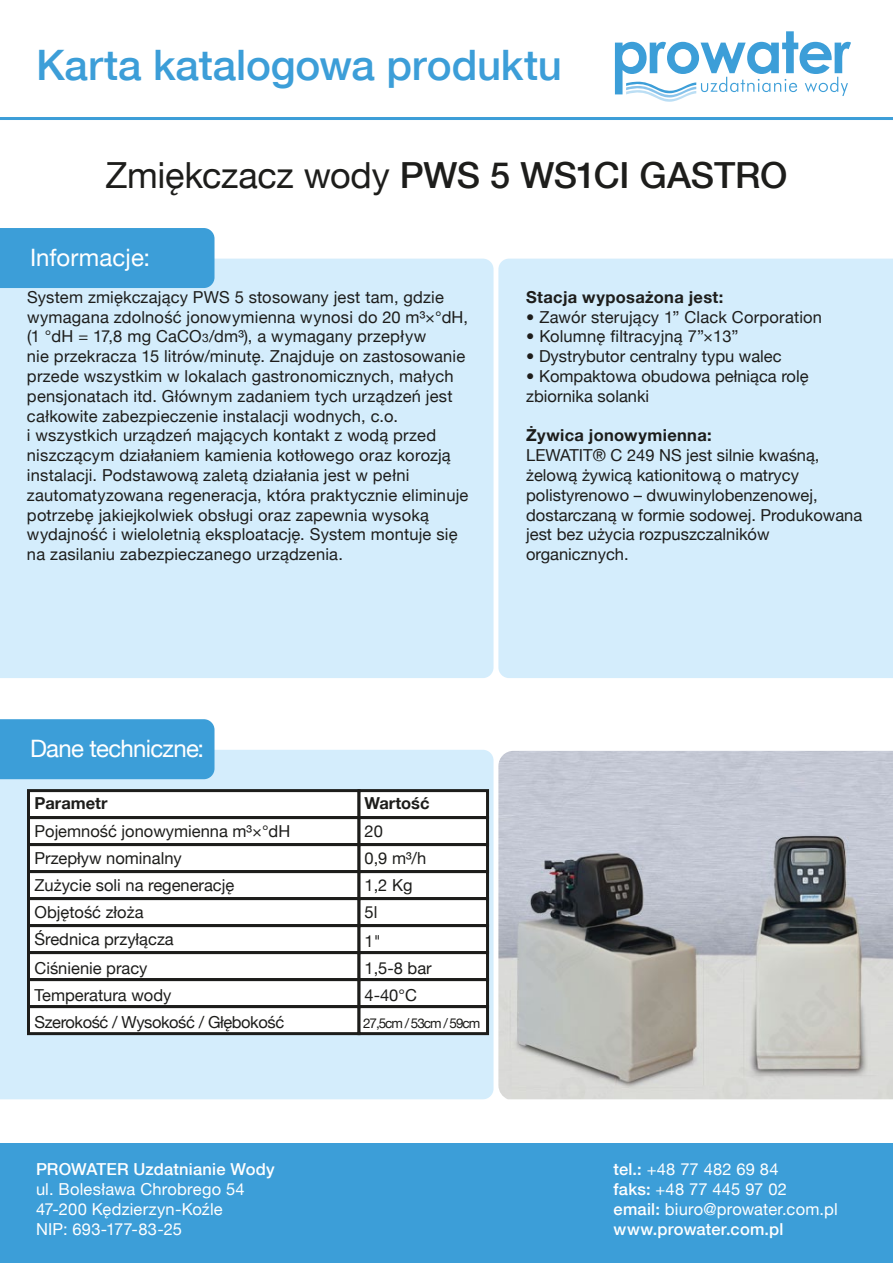
<style>
.page{position:relative;width:893px;height:1263px;background:#fff}
.page>*{position:absolute;margin:0;border:0;box-sizing:border-box;transform-origin:0 0}
.t1{font:500 42px "Helvetica Neue";letter-spacing:-.005em;color:#3c9ed8}
.t2{font:500 36px "Helvetica Neue";letter-spacing:-.01em;color:#1d1d1b}
.t3{font:24px "Helvetica Neue";letter-spacing:-.025em;color:#fff}
.t4{font:24px "Helvetica Neue";letter-spacing:.005em;color:#fff}
.t5{font:16.5px/19.8px "Helvetica Neue";letter-spacing:.005em;color:#1d1d1b}
.t6{font:16.5px/19.8px "Helvetica Neue";letter-spacing:.01em;color:#fff}
.t7{font:700 16.5px "Helvetica Neue";letter-spacing:.015em;color:#1d1d1b}
.t8{font:16.5px "Helvetica Neue";letter-spacing:-.025em;color:#1d1d1b}
.t9{font:500 16.5px "Helvetica Neue";letter-spacing:.01em;color:#fff}
.t10{font:13.5px "Helvetica Neue";letter-spacing:-.075em;color:#1d1d1b}
.s1{font-weight:400}
.s2{font-size:12px}
.s3{font-weight:500}
</style>
<div class="page">
<div style="left:0;top:259px;width:494px;height:419px;background:#d4edfc"></div>
<svg style="left:0;top:43px;width:893px;height:77px"></svg>
<div style="left:0;top:228px;width:214px;height:60px;background:#3c9ed8"></div>
<svg style="left:615px;top:31px;width:236px;height:71px"></svg>
<div style="left:0;top:1143px;width:893px;height:120px;background:#3c9ed8"></div>
<div style="left:0;top:750px;width:494px;height:349px;background:#d4edfc"></div>
<img style="left:498px;top:751px;width:395px;height:348px">
<div style="left:0;top:719px;width:214px;height:60px;background:#3c9ed8"></div>
<div style="left:498px;top:259px;width:395px;height:419px;background:#d4edfc"></div>
<div style="left:27px;top:789px;width:333px;height:30px;background:#fff;border:3px solid #1d1d1b"></div>
<div style="left:357px;top:789px;width:132px;height:30px;background:#fff;border:3px solid #1d1d1b"></div>
<div style="left:27px;top:816px;width:333px;height:30px;background:#fff;border:3px solid #1d1d1b"></div>
<div style="left:357px;top:816px;width:132px;height:30px;background:#fff;border:3px solid #1d1d1b"></div>
<div style="left:27px;top:843px;width:333px;height:30px;background:#fff;border:3px solid #1d1d1b"></div>
<div style="left:357px;top:843px;width:132px;height:30px;background:#fff;border:3px solid #1d1d1b"></div>
<div style="left:27px;top:870px;width:333px;height:30px;background:#fff;border:3px solid #1d1d1b"></div>
<div style="left:357px;top:870px;width:132px;height:30px;background:#fff;border:3px solid #1d1d1b"></div>
<div style="left:27px;top:897px;width:333px;height:30px;background:#fff;border:3px solid #1d1d1b"></div>
<div style="left:357px;top:897px;width:132px;height:30px;background:#fff;border:3px solid #1d1d1b"></div>
<div style="left:27px;top:924px;width:333px;height:30px;background:#fff;border:3px solid #1d1d1b"></div>
<div style="left:357px;top:924px;width:132px;height:30px;background:#fff;border:3px solid #1d1d1b"></div>
<div style="left:27px;top:951px;width:333px;height:30px;background:#fff;border:3px solid #1d1d1b"></div>
<div style="left:357px;top:951px;width:132px;height:30px;background:#fff;border:3px solid #1d1d1b"></div>
<div style="left:27px;top:978px;width:333px;height:30px;background:#fff;border:3px solid #1d1d1b"></div>
<div style="left:357px;top:978px;width:132px;height:30px;background:#fff;border:3px solid #1d1d1b"></div>
<div style="left:27px;top:1005px;width:333px;height:30px;background:#fff;border:3px solid #1d1d1b"></div>
<div style="left:357px;top:1005px;width:132px;height:30px;background:#fff;border:3px solid #1d1d1b"></div>
<h1 class="t1" style="left:36px;top:40px;width:527px">Karta katalogowa produktu</h1>
<h2 class="t2" style="left:105px;top:154px;width:684px"><span class="s1">Zmiękczacz wody</span> PWS 5 WS1CI GASTRO</h2>
<h3 class="t4" style="left:30px;top:243px;width:122px">Informacje:</h3>
<p class="t5" style="left:27px;top:287px;width:443px">System zmiękczający PWS 5 stosowany jest tam, gdzie wymagana zdolność jonowymienna wynosi do 20 m³×°dH, (1 °dH = 17,8 mg CaCO<span class="s2">3</span>/dm³), a wymagany przepływ<br>nie przekracza 15 litrów/minutę. Znajduje on zastosowanie przede wszystkim w lokalach gastronomicznych, małych pensjonatach itd. Głównym zadaniem tych urządzeń jest całkowite zabezpieczenie instalacji wodnych, c.o.<br>i wszystkich urządzeń mających kontakt z wodą przed niszczącym działaniem kamienia kotłowego oraz korozją instalacji. Podstawową zaletą działania jest w pełni zautomatyzowana regeneracja, która praktycznie eliminuje potrzebę jakiejkolwiek obsługi oraz zapewnia wysoką wydajność i wieloletnią eksploatację. System montuje się na zasilaniu zabezpieczanego urządzenia.</p>
<p class="t7" style="left:526px;top:287px;width:199px">Stacja wyposażona jest:</p>
<p class="t5" style="left:526px;top:307px;width:297px">• Zawór sterujący 1” Clack Corporation</p>
<p class="t5" style="left:526px;top:326px;width:214px">• Kolumnę filtracyjną 7”×13”</p>
<p class="t5" style="left:526px;top:346px;width:257px">• Dystrybutor centralny typu walec</p>
<p class="t5" style="left:526px;top:366px;width:284px">• Kompaktowa obudowa pełniąca rolę zbiornika solanki</p>
<p class="t7" style="left:526px;top:425px;width:187px">Żywica jonowymienna:</p>
<p class="t5" style="left:526px;top:445px;width:338px">LEWATIT® C 249 NS jest silnie kwaśną, żelową żywicą kationitową o matrycy polistyrenowo – dwuwinylobenzenowej, dostarczaną w formie sodowej. Produkowana jest bez użycia rozpuszczalników organicznych.</p>
<h3 class="t3" style="left:30px;top:734px;width:176px">Dane techniczne:</h3>
<p class="t7" style="left:34px;top:792px;width:75px">Parametr</p>
<p class="t7" style="left:364px;top:792px;width:67px">Wartość</p>
<p class="t5" style="left:34px;top:821px;width:257px">Pojemność jonowymienna m³×°dH</p>
<p class="t5" style="left:364px;top:821px;width:20px">20</p>
<p class="t5" style="left:34px;top:848px;width:149px">Przepływ nominalny</p>
<p class="t5" style="left:364px;top:848px;width:63px">0,9 m³/h</p>
<p class="t5" style="left:34px;top:875px;width:201px">Zużycie soli na regenerację</p>
<p class="t5" style="left:364px;top:875px;width:49px">1,2 Kg</p>
<p class="t5" style="left:34px;top:902px;width:111px">Objętość złoża</p>
<p class="t5" style="left:364px;top:902px;width:14px">5l</p>
<p class="t5" style="left:34px;top:929px;width:141px">Średnica przyłącza</p>
<p class="t5" style="left:364px;top:930px;width:18px">1"</p>
<p class="t5" style="left:34px;top:957px;width:115px">Ciśnienie pracy</p>
<p class="t5" style="left:364px;top:957px;width:69px">1,5-8 bar</p>
<p class="t5" style="left:34px;top:984px;width:138px">Temperatura wody</p>
<p class="t5" style="left:364px;top:984px;width:54px">4-40°C</p>
<p class="t8" style="left:34px;top:1012px;width:251px">Szerokość / Wysokość / Głębokość</p>
<p class="t10" style="left:363px;top:1015px;width:119px">27,5cm / 53cm / 59cm</p>
<p class="t9" style="left:36px;top:1159px;width:240px">PROWATER Uzdatnianie Wody</p>
<p class="t6" style="left:36px;top:1179px;width:210px">ul. Bolesława Chrobrego 54<br>47-200 Kędzierzyn-Koźle<br>NIP: 693-177-83-25</p>
<p class="t6" style="left:614px;top:1159px;width:226px"><span class="s3">tel.:</span> +48 77 482 69 84<br><span class="s3">faks:</span> +48 77 445 97 02<br><span class="s3">email:</span> biuro@prowater.com.pl <span class="s3">www.prowater.com.pl</span></p>
</div>
